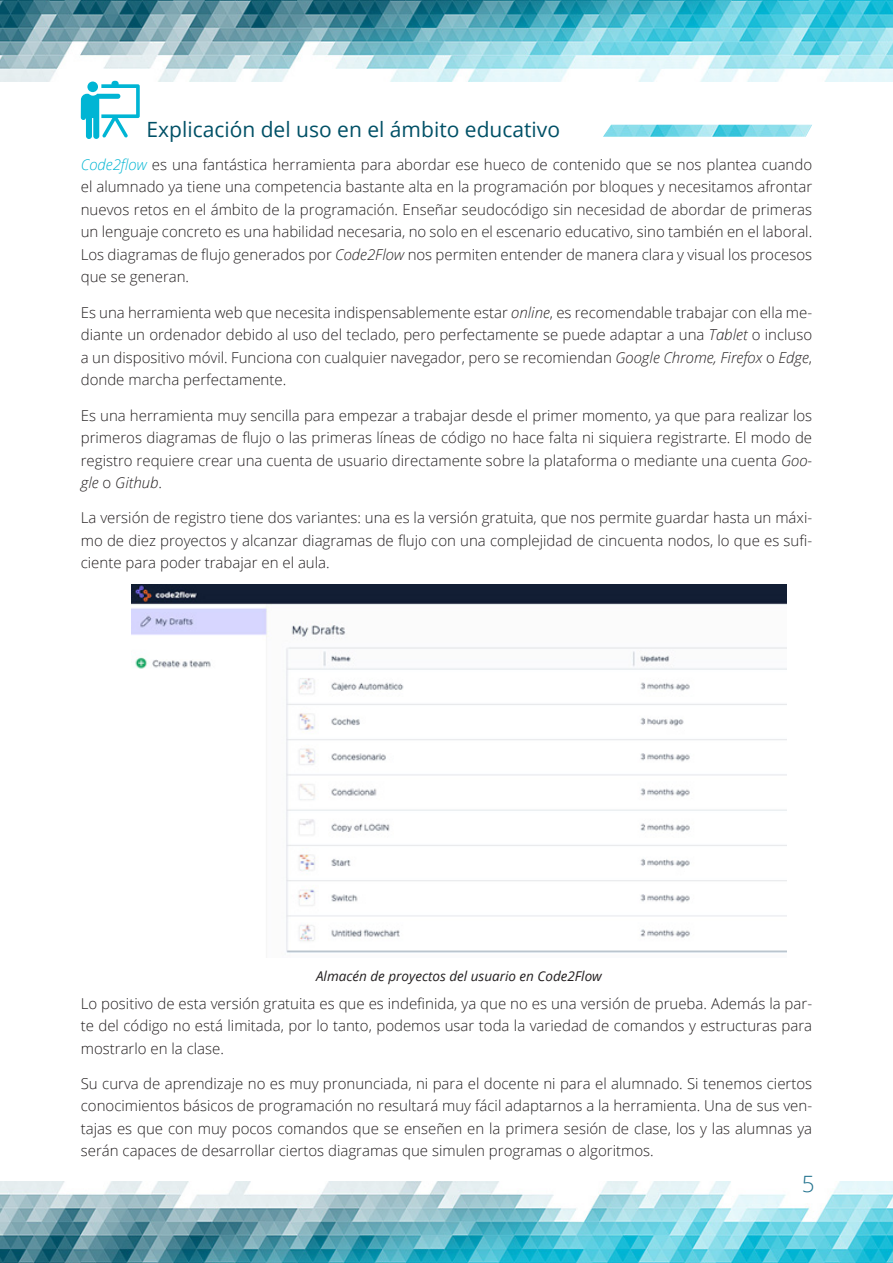
<style>
.page{position:relative;width:893px;height:1263px;background:#fff}
.page>*{position:absolute;margin:0;border:0;box-sizing:border-box;transform-origin:0 0}
.t1{font:300 22.5px "Open Sans";color:#22728e}
.t2{font:21px "Open Sans";color:#005066}
.base{font:300 15px/22.5px "Open Sans";color:#231f20;text-align:justify}
.Pies_de_foto{font:italic 13.5px "Open Sans";color:#231f20}
.s1{font-style:italic;color:#00b5d3}
.s2{font-style:italic}
</style>
<div class="page">
<img style="left:0;top:0;width:893px;height:81px">
<img style="left:0;top:1182px;width:893px;height:81px">
<svg style="left:81px;top:81px;width:59px;height:58px"></svg>
<img style="left:603px;top:125px;width:209px;height:12px">
<img style="left:131px;top:584px;width:656px;height:369px">
<p class="t2" style="left:147px;top:115px;width:415px">Explicación del uso en el ámbito educativo</p>
<p class="base" style="left:81px;top:153px;width:733px"><span class="s1">Code2flow</span> es una fantástica herramienta para abordar ese hueco de contenido que se nos plantea cuando el alumnado ya tiene una competencia bastante alta en la programación por bloques y necesitamos afrontar nuevos retos en el ámbito de la programación. Enseñar seudocódigo sin necesidad de abordar de primeras un lenguaje concreto es una habilidad necesaria, no solo en el escenario educativo, sino también en el laboral.<br>Los diagramas de flujo generados por <span class="s2">Code2Flow</span> nos permiten entender de manera clara y visual los procesos que se generan.</p>
<p class="base" style="left:81px;top:301px;width:733px">Es una herramienta web que necesita indispensablemente estar <span class="s2">online</span>, es recomendable trabajar con ella me&shy;diante un ordenador debido al uso del teclado, pero perfectamente se puede adaptar a una <span class="s2">Tablet</span> o incluso a un dispositivo móvil. Funciona con cualquier navegador, pero se recomiendan <span class="s2">Google Chrome, Firefox</span> o <span class="s2">Edge</span>, donde marcha perfectamente.</p>
<p class="base" style="left:81px;top:403px;width:733px">Es una herramienta muy sencilla para empezar a trabajar desde el primer momento, ya que para realizar los primeros diagramas de flujo o las primeras líneas de código no hace falta ni siquiera registrarte. El modo de registro requiere crear una cuenta de usuario directamente sobre la plataforma o mediante una cuenta <span class="s2">Goo&shy;gle</span> o <span class="s2">Github</span>.</p>
<p class="base" style="left:81px;top:506px;width:733px">La versión de registro tiene dos variantes: una es la versión gratuita, que nos permite guardar hasta un máxi&shy;mo de diez proyectos y alcanzar diagramas de flujo con una complejidad de cincuenta nodos, lo que es sufi&shy;ciente para poder trabajar en el aula.</p>
<p class="Pies_de_foto" style="left:316px;top:967px;width:287px">Almacén de proyectos del usuario en Code2Flow</p>
<p class="base" style="left:81px;top:991px;width:733px">Lo positivo de esta versión gratuita es que es indefinida, ya que no es una versión de prueba. Además la par&shy;te del código no está limitada, por lo tanto, podemos usar toda la variedad de comandos y estructuras para mostrarlo en la clase.</p>
<p class="base" style="left:81px;top:1072px;width:733px">Su curva de aprendizaje no es muy pronunciada, ni para el docente ni para el alumnado. Si tenemos ciertos conocimientos básicos de programación no resultará muy fácil adaptarnos a la herramienta. Una de sus ven&shy;tajas es que con muy pocos comandos que se enseñen en la primera sesión de clase, los y las alumnas ya serán capaces de desarrollar ciertos diagramas que simulen programas o algoritmos.</p>
<h1 class="t1" style="left:802px;top:1168px;width:14px">5</h1>
</div>
